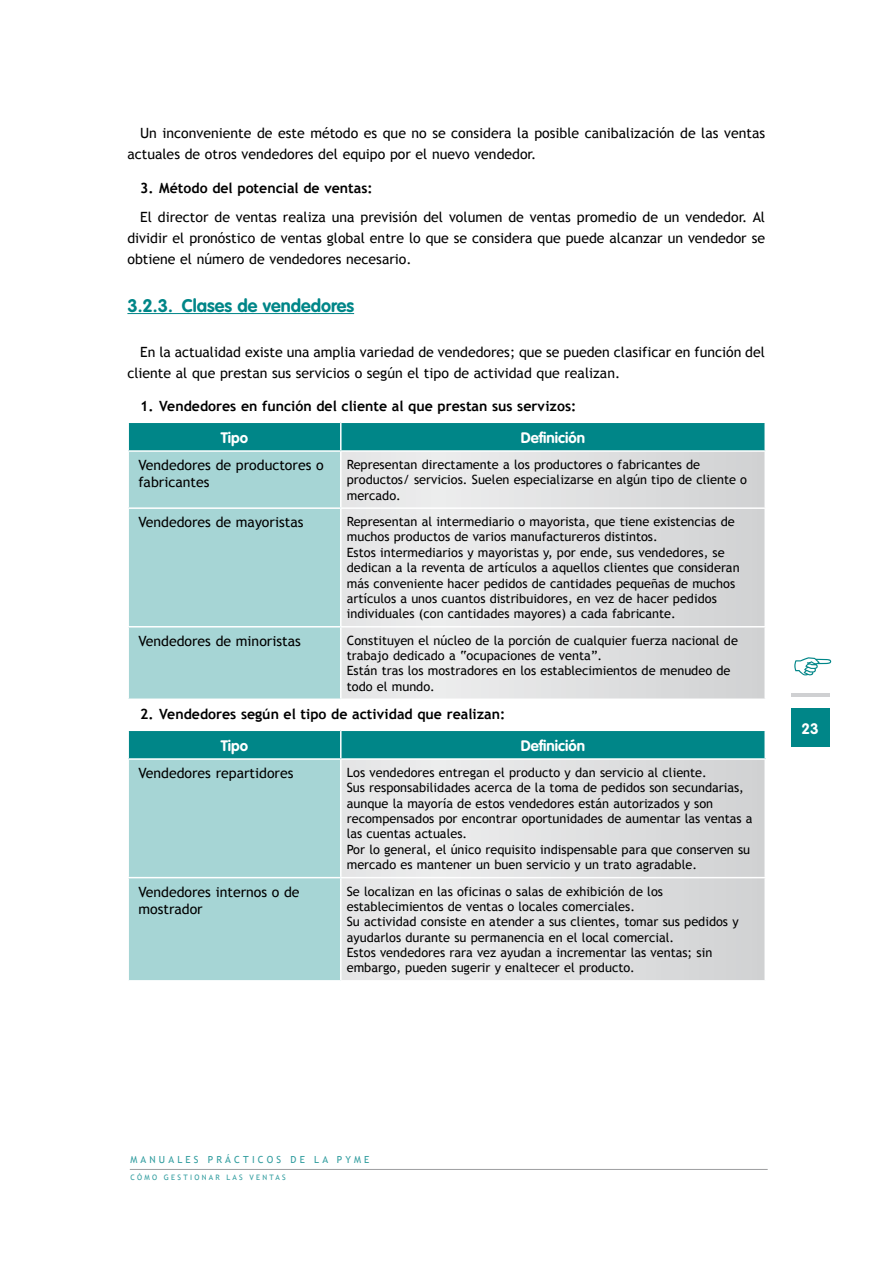
<style>
.page{position:relative;width:893px;height:1263px;background:#fff}
.page>*{position:absolute;margin:0;border:0;box-sizing:border-box;transform-origin:0 0}
.t1{font:700 18px "VAG Rounded";color:#008688}
.t2{font:700 15px "VAG Rounded";color:#fff}
.t3{font:14.1px/21px "Trebuchet MS";color:#000}
.t4{font:700 14.1px "Trebuchet MS";color:#000}
.t5{font:12.75px/15.3px "Trebuchet MS";color:#000}
.t6{font:9.75px "Trebuchet MS";letter-spacing:.325em;color:#339ea0}
.t7{font:7.5px "Trebuchet MS";letter-spacing:.3em;color:#339ea0}
</style>
<div class="page">
<div style="left:791px;top:709px;width:38px;height:38px;background:#008688"></div>
<hr style="left:130px;top:1169px;width:638px;height:1px;background:#9c9d9f">
<hr style="left:791px;top:693px;width:38px;height:4px;background:#cfd0d2">
<svg style="left:794px;top:657px;width:37px;height:18px"></svg>
<hr style="left:127px;top:313px;width:227px;height:1px;background:#008688">
<div style="left:129px;top:423px;width:635px;height:27px;background:#008688"></div>
<div style="left:129px;top:452px;width:211px;height:246px;background:#a6d5d5"></div>
<svg style="left:342px;top:452px;width:422px;height:246px;background:#e0e1e2"></svg>
<hr style="left:340px;top:423px;width:2px;height:27px;background:#fff">
<hr style="left:127px;top:507px;width:214px;height:2px;background:#fff">
<hr style="left:341px;top:507px;width:425px;height:2px;background:#fff">
<hr style="left:127px;top:626px;width:214px;height:1px;background:#fff">
<hr style="left:341px;top:626px;width:425px;height:1px;background:#fff">
<div style="left:128px;top:730px;width:213px;height:29px;background:#008688"></div>
<div style="left:341px;top:730px;width:424px;height:29px;background:#008688"></div>
<div style="left:129px;top:760px;width:211px;height:220px;background:#a6d5d5"></div>
<svg style="left:342px;top:760px;width:422px;height:220px;background:#e0e1e2"></svg>
<hr style="left:127px;top:729px;width:214px;height:2px;background:#fff">
<hr style="left:127px;top:731px;width:2px;height:27px;background:#fff">
<hr style="left:341px;top:729px;width:425px;height:2px;background:#fff">
<hr style="left:340px;top:731px;width:2px;height:27px;background:#fff">
<hr style="left:764px;top:731px;width:2px;height:27px;background:#fff">
<hr style="left:127px;top:758px;width:214px;height:2px;background:#fff">
<hr style="left:341px;top:758px;width:425px;height:2px;background:#fff">
<hr style="left:127px;top:877px;width:214px;height:1px;background:#fff">
<hr style="left:341px;top:877px;width:425px;height:1px;background:#fff">
<p class="t3" style="left:127px;top:123px;width:639px;text-indent:13px">Un inconveniente de este método es que no se considera la posible canibalización de las ventas actuales de otros vendedores del equipo por el nuevo vendedor.</p>
<p class="t4" style="left:140px;top:179px;width:234px">3. Método del potencial de ventas:</p>
<p class="t3" style="left:127px;top:207px;width:639px;text-align:justify;text-indent:13px">El director de ventas realiza una previsión del volumen de ventas promedio de un vendedor. Al dividir el pronóstico de ventas global entre lo que se considera que puede alcanzar un vendedor se obtiene el número de vendedores necesario.</p>
<h1 class="t1" style="left:127px;top:295px;width:228px">3.2.3. Clases de vendedores</h1>
<p class="t3" style="left:127px;top:341px;width:639px;text-indent:13px">En la actualidad existe una amplia variedad de vendedores; que se pueden clasificar en función del cliente al que prestan sus servicios o según el tipo de actividad que realizan.</p>
<p class="t4" style="left:140px;top:397px;width:438px">1. Vendedores en función del cliente al que prestan sus servizos:</p>
<p class="t2" style="left:221px;top:428px;width:29px">Tipo</p>
<p class="t2" style="left:521px;top:428px;width:66px">Definición</p>
<p class="t3" style="left:138px;top:457px;width:187px;line-height:17px">Vendedores de productores o fabricantes</p>
<p class="t5" style="left:347px;top:457px;width:402px">Representan directamente a los productores o fabricantes de productos/ servicios. Suelen especializarse en algún tipo de cliente o mercado.</p>
<p class="t3" style="left:138px;top:512px;width:167px">Vendedores de mayoristas</p>
<p class="t5" style="left:347px;top:514px;width:394px">Representan al intermediario o mayorista, que tiene existencias de muchos productos de varios manufactureros distintos.<br>Estos intermediarios y mayoristas y, por ende, sus vendedores, se dedican a la reventa de artículos a aquellos clientes que consideran más conveniente hacer pedidos de cantidades pequeñas de muchos artículos a unos cuantos distribuidores, en vez de hacer pedidos individuales (con cantidades mayores) a cada fabricante.</p>
<p class="t3" style="left:138px;top:630px;width:164px">Vendedores de minoristas</p>
<p class="t5" style="left:347px;top:633px;width:393px">Constituyen el núcleo de la porción de cualquier fuerza nacional de trabajo dedicado a “ocupaciones de venta”.<br>Están tras los mostradores en los establecimientos de menudeo de todo el mundo.</p>
<p class="t4" style="left:140px;top:705px;width:366px">2. Vendedores según el tipo de actividad que realizan:</p>
<p class="t2" style="left:221px;top:736px;width:29px">Tipo</p>
<p class="t2" style="left:521px;top:736px;width:66px">Definición</p>
<p class="t3" style="left:138px;top:763px;width:157px">Vendedores repartidores</p>
<p class="t5" style="left:347px;top:765px;width:407px">Los vendedores entregan el producto y dan servicio al cliente.<br>Sus responsabilidades acerca de la toma de pedidos son secundarias, aunque la mayoría de estos vendedores están autorizados y son recompensados por encontrar oportunidades de aumentar las ventas a las cuentas actuales.<br>Por lo general, el único requisito indispensable para que conserven su mercado es mantener un buen servicio y un trato agradable.</p>
<p class="t3" style="left:138px;top:883px;width:163px;line-height:17px">Vendedores internos o de mostrador</p>
<p class="t5" style="left:347px;top:883px;width:393px">Se localizan en las oficinas o salas de exhibición de los establecimientos de ventas o locales comerciales.<br>Su actividad consiste en atender a sus clientes, tomar sus pedidos y ayudarlos durante su permanencia en el local comercial.<br>Estos vendedores rara vez ayudan a incrementar las ventas; sin embargo, pueden sugerir y enaltecer el producto.</p>
<p class="t2" style="left:801px;top:720px;width:19px">23</p>
<p class="t6" style="left:131px;top:1154px;width:240px">MANUALES PRÁCTICOS DE LA PYME</p>
<p class="t7" style="left:131px;top:1173px;width:157px">CÓMO GESTIONAR LAS VENTAS</p>
</div>
